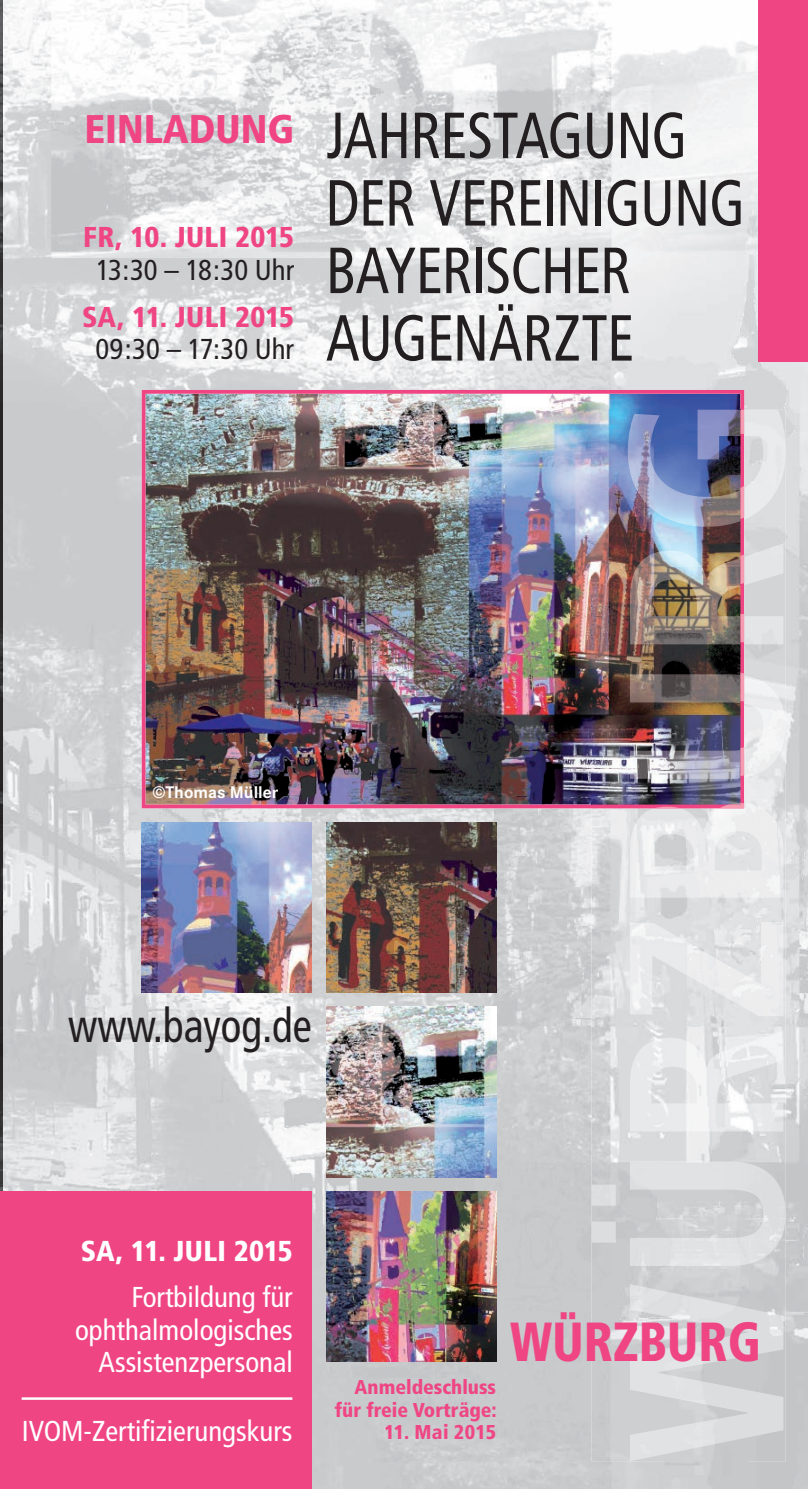
<style>
.page{position:relative;width:808px;height:1489px;background:#fff}
.page>*{position:absolute;margin:0;border:0;box-sizing:border-box;transform-origin:0 0}
.t1{font:condensed 65px/67.5px "Frutiger";letter-spacing:-.01em;color:#231f20;scale:.9 1}
.t2{font:900 condensed 55px "Frutiger";color:#ef4683;scale:.9 1}
.t3{font:condensed 47.5px "Frutiger";color:#231f20;scale:.9 1}
.t4{font:900 condensed 40px "Frutiger";color:#ef4683}
.t5{font:condensed 28.75px/32.5px "Frutiger";color:#fff;text-align:right}
.t6{font:900 condensed 28.75px/32.5px "Frutiger";letter-spacing:.01em;color:#ef4683;text-align:center}
.t7{font:900 condensed 28.75px/46.8px "Frutiger";letter-spacing:.005em;color:#fff;text-align:right}
.t8{font:900 condensed 20px/22.5px "Frutiger";color:#ef4683;text-align:right}
.t9{font:900 condensed 20px "Frutiger";letter-spacing:.02em;color:#ef4683}
.t10{font:700 17.5px "Corporate S";color:#fff}
.s1{font-weight:400;color:#231f20}
.s2{font-weight:400}
</style>
<div class="page">
<img style="left:2px;top:0;width:806px;height:403px">
<img style="left:2px;top:403px;width:165px;height:788px">
<img style="left:744px;top:403px;width:64px;height:85px">
<img style="left:748px;top:488px;width:60px;height:1000px">
<img style="left:167px;top:808px;width:496px;height:680px">
<img style="left:0;top:0;width:2px;height:1191px">
<img style="left:142px;top:390px;width:602px;height:418px">
<div style="left:758px;top:0;width:50px;height:361px;background:#ef4683"></div>
<img style="left:142px;top:822px;width:170px;height:170px">
<img style="left:326px;top:822px;width:170px;height:170px">
<img style="left:326px;top:1006px;width:170px;height:170px">
<img style="left:326px;top:1191px;width:170px;height:170px">
<div style="left:0;top:1191px;width:312px;height:297px;background:#ef4683"></div>
<img style="left:591px;top:409px;width:195px;height:1051px">
<img style="left:591px;top:409px;width:153px;height:399px">
<hr style="left:22px;top:1397px;width:270px;height:2px;background:#fff">
<p class="t4" style="left:84px;top:105px;width:211px">EINLADUNG</p>
<p class="t6" style="left:83px;top:221px;width:212px">FR, 10. JULI 2015<br><span class="s1">13:30 – 18:30 Uhr</span></p>
<p class="t6" style="left:82px;top:300px;width:214px">SA, 11. JULI 2015<br><span class="s1">09:30 – 17:30 Uhr</span></p>
<p class="t1" style="left:326px;top:102px;width:467px">JAHRESTAGUNG<br>DER VEREINIGUNG<br>BAYERISCHER<br>AUGENÄRZTE</p>
<p class="t10" style="left:152px;top:782px;width:128px">©Thomas Müller</p>
<p class="t3" style="left:68px;top:998px;width:272px">www.bayog.de</p>
<p class="t7" style="left:81px;top:1227px;width:214px">SA, 11. JULI 2015<br><span class="s2">Fortbildung für</span></p>
<p class="t5" style="left:75px;top:1313px;width:219px">ophthalmologisches<br>Assistenzpersonal</p>
<p class="t5" style="left:22px;top:1414px;width:272px">IVOM-Zertifizierungskurs</p>
<p class="t8" style="left:335px;top:1375px;width:163px">Anmeldeschluss für freie Vorträge:</p>
<p class="t9" style="left:384px;top:1419px;width:114px">11. Mai 2015</p>
<p class="t2" style="left:510px;top:1308px;width:280px">WÜRZBURG</p>
</div>
